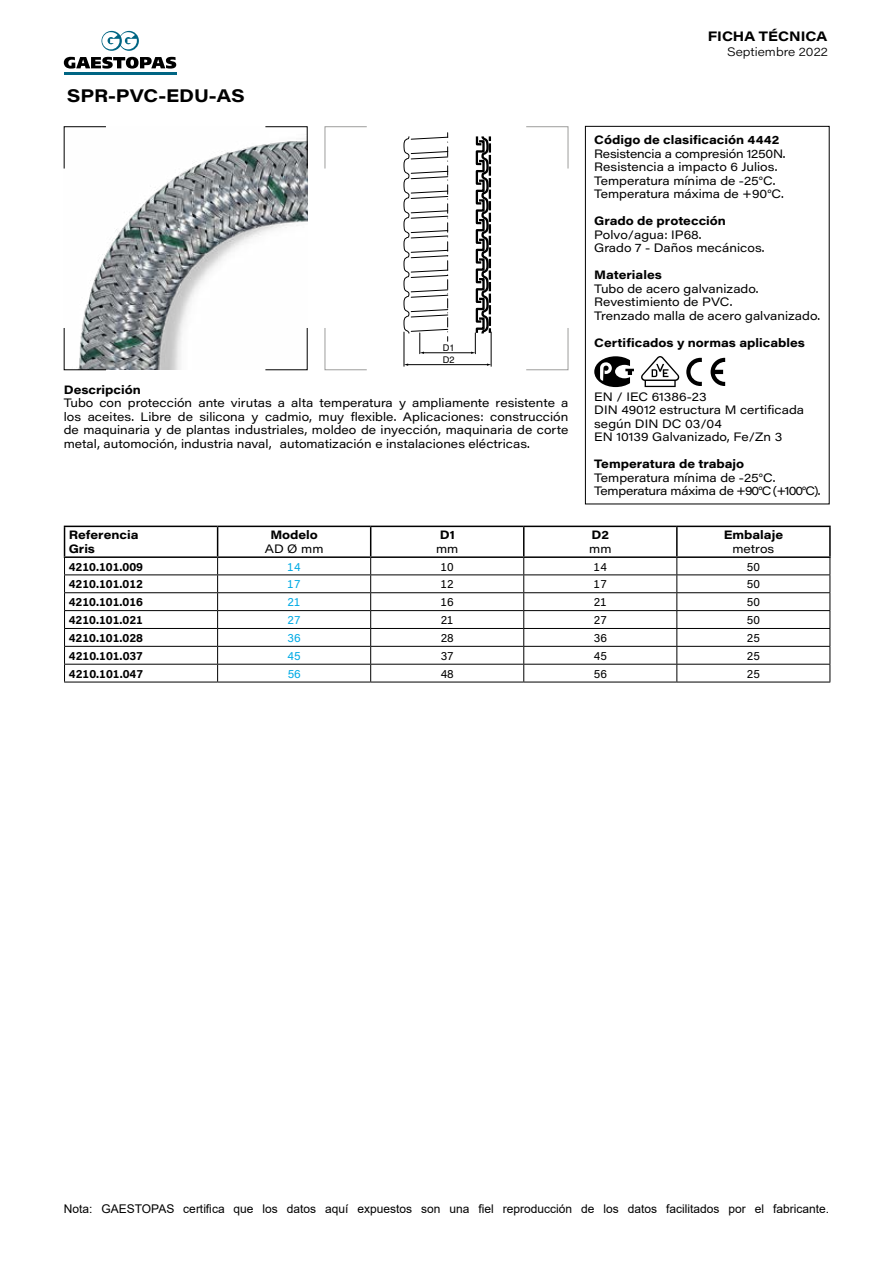
<style>
.page{position:relative;width:893px;height:1263px;background:#fff}
.page>*{position:absolute;margin:0;border:0;box-sizing:border-box;transform-origin:0 0}
.t1{font:700 18px "Acumin Pro Wide";color:#000}
.t2{font:13.5px "Acumin Variable Concept";color:#000}
.t3{font:12px/13.5px "Acumin Pro Wide";color:#000}
.t4{font:700 12px/13.5px "Acumin Pro Wide";color:#000}
.t5{font:12px "Arial";color:#000}
.t6{font:700 12px "Acumin Pro";color:#000}
.t7{font:12px "Acumin Pro";color:#000}
.t8{font:12px "Acumin Variable Concept";letter-spacing:.005em;color:#000}
.t9{font:12px "Acumin Pro";color:#00aae5}
.t10{font:9.3px "Helvetica LT Std";color:#000}
</style>
<div class="page">
<hr style="left:64px;top:72px;width:113px;height:2px;background:#006583">
<svg style="left:101px;top:31px;width:38px;height:20px"></svg>
<svg style="left:64px;top:57px;width:112px;height:12px"></svg>
<hr style="left:64px;top:628px;width:154px;height:1px;background:#000">
<hr style="left:218px;top:628px;width:153px;height:1px;background:#000">
<hr style="left:371px;top:628px;width:153px;height:1px;background:#000">
<hr style="left:524px;top:628px;width:153px;height:1px;background:#000">
<hr style="left:677px;top:628px;width:153px;height:1px;background:#000">
<hr style="left:64px;top:646px;width:154px;height:1px;background:#000">
<hr style="left:218px;top:646px;width:153px;height:1px;background:#000">
<hr style="left:371px;top:646px;width:153px;height:1px;background:#000">
<hr style="left:524px;top:646px;width:153px;height:1px;background:#000">
<hr style="left:677px;top:646px;width:153px;height:1px;background:#000">
<hr style="left:676px;top:527px;width:2px;height:29px;background:#000">
<hr style="left:64px;top:574px;width:154px;height:1px;background:#000">
<hr style="left:218px;top:574px;width:153px;height:1px;background:#000">
<hr style="left:371px;top:574px;width:153px;height:1px;background:#000">
<hr style="left:524px;top:574px;width:153px;height:1px;background:#000">
<hr style="left:677px;top:574px;width:153px;height:1px;background:#000">
<hr style="left:64px;top:592px;width:154px;height:1px;background:#000">
<hr style="left:218px;top:592px;width:153px;height:1px;background:#000">
<hr style="left:371px;top:592px;width:153px;height:1px;background:#000">
<hr style="left:524px;top:592px;width:153px;height:1px;background:#000">
<hr style="left:677px;top:592px;width:153px;height:1px;background:#000">
<hr style="left:64px;top:610px;width:154px;height:1px;background:#000">
<hr style="left:218px;top:610px;width:153px;height:1px;background:#000">
<hr style="left:371px;top:610px;width:153px;height:1px;background:#000">
<hr style="left:524px;top:610px;width:153px;height:1px;background:#000">
<hr style="left:677px;top:610px;width:153px;height:1px;background:#000">
<hr style="left:64px;top:664px;width:154px;height:1px;background:#000">
<hr style="left:218px;top:664px;width:153px;height:1px;background:#000">
<svg style="left:217px;top:527px;width:1px;height:155px"></svg>
<hr style="left:371px;top:664px;width:153px;height:1px;background:#000">
<svg style="left:370px;top:527px;width:1px;height:155px"></svg>
<hr style="left:524px;top:664px;width:153px;height:1px;background:#000">
<svg style="left:523px;top:527px;width:1px;height:155px"></svg>
<hr style="left:677px;top:664px;width:153px;height:1px;background:#000">
<svg style="left:676px;top:558px;width:1px;height:124px"></svg>
<hr style="left:64px;top:526px;width:154px;height:1px;background:#000">
<hr style="left:218px;top:526px;width:153px;height:1px;background:#000">
<hr style="left:371px;top:526px;width:153px;height:1px;background:#000">
<hr style="left:524px;top:526px;width:153px;height:1px;background:#000">
<hr style="left:677px;top:526px;width:154px;height:1px;background:#000">
<hr style="left:829px;top:527px;width:2px;height:29px;background:#000">
<hr style="left:64px;top:556px;width:154px;height:2px;background:#000">
<hr style="left:218px;top:556px;width:153px;height:2px;background:#000">
<hr style="left:371px;top:556px;width:153px;height:2px;background:#000">
<hr style="left:524px;top:556px;width:153px;height:2px;background:#000">
<hr style="left:677px;top:556px;width:154px;height:2px;background:#000">
<svg style="left:64px;top:527px;width:1px;height:155px"></svg>
<svg style="left:830px;top:558px;width:1px;height:124px"></svg>
<hr style="left:64px;top:682px;width:154px;height:1px;background:#000">
<hr style="left:218px;top:682px;width:153px;height:1px;background:#000">
<hr style="left:371px;top:682px;width:153px;height:1px;background:#000">
<hr style="left:524px;top:682px;width:153px;height:1px;background:#000">
<hr style="left:677px;top:682px;width:153px;height:1px;background:#000">
<svg style="left:63px;top:126px;width:245px;height:244px"></svg>
<svg style="left:324px;top:126px;width:245px;height:244px"></svg>
<svg style="left:594px;top:356px;width:40px;height:31px"></svg>
<svg style="left:641px;top:356px;width:38px;height:31px"></svg>
<svg style="left:686px;top:358px;width:16px;height:28px"></svg>
<svg style="left:711px;top:358px;width:14px;height:28px"></svg>
<div style="left:585px;top:126px;width:245px;height:378px;border:1px solid #000"></div>
<hr style="left:404px;top:332px;width:1px;height:34px;background:#000">
<hr style="left:491px;top:332px;width:1px;height:34px;background:#000">
<hr style="left:407px;top:364px;width:81px;height:1px;background:#000">
<hr style="left:423px;top:352px;width:49px;height:1px;background:#000">
<svg style="left:403px;top:133px;width:45px;height:221px"></svg>
<svg style="left:471px;top:134px;width:20px;height:220px"></svg>
<h1 class="t1" style="left:67px;top:82px;width:179px">SPR-PVC-EDU-AS</h1>
<p class="t10" style="left:443px;top:342px;width:13px">D1</p>
<p class="t10" style="left:443px;top:354px;width:13px">D2</p>
<p class="t4" style="left:64px;top:382px;width:79px">Descripción</p>
<p class="t3" style="left:64px;top:395px;width:506px;text-align:justify">Tubo con protección ante virutas a alta temperatura y ampliamente resistente a los aceites. Libre de silicona y cadmio, muy flexible. Aplicaciones: construcción de maquinaria y de plantas industriales, moldeo de inyección, maquinaria de corte metal, automoción, industria naval, automatización e instalaciones eléctricas.</p>
<p class="t4" style="left:69px;top:528px;width:71px">Referencia<br>Gris</p>
<p class="t4" style="left:270px;top:528px;width:49px">Modelo</p>
<p class="t3" style="left:265px;top:541px;width:60px">AD Ø mm</p>
<p class="t4" style="left:440px;top:528px;width:16px">D1</p>
<p class="t3" style="left:436px;top:541px;width:24px">mm</p>
<p class="t2" style="left:708px;top:27px;width:121px">FICHA TÉCNICA</p>
<p class="t8" style="left:727px;top:43px;width:102px">Septiembre 2022</p>
<p class="t4" style="left:594px;top:132px;width:187px">Código de clasificación 4442</p>
<p class="t3" style="left:594px;top:146px;width:193px">Resistencia a compresión 1250N.<br>Resistencia a impacto 6 Julios.<br>Temperatura mínima de -25°C.<br>Temperatura máxima de +90°C.</p>
<p class="t4" style="left:594px;top:213px;width:133px">Grado de protección</p>
<p class="t3" style="left:594px;top:227px;width:172px">Polvo/agua: IP68.<br>Grado 7 - Daños mecánicos.</p>
<p class="t4" style="left:594px;top:267px;width:69px">Materiales</p>
<p class="t3" style="left:594px;top:281px;width:227px">Tubo de acero galvanizado.<br>Revestimiento de PVC.<br>Trenzado malla de acero galvanizado.</p>
<p class="t4" style="left:594px;top:335px;width:212px">Certificados y normas aplicables</p>
<p class="t3" style="left:594px;top:389px;width:211px">EN / IEC 61386-23<br>DIN 49012 estructura M certificada según DIN DC 03/04<br>EN 10139 Galvanizado, Fe/Zn 3</p>
<p class="t4" style="left:594px;top:456px;width:152px">Temperatura de trabajo</p>
<p class="t3" style="left:594px;top:470px;width:228px">Temperatura mínima de -25°C.<br>Temperatura máxima de +90°C (+100°C).</p>
<p class="t4" style="left:592px;top:528px;width:19px">D2</p>
<p class="t3" style="left:589px;top:541px;width:24px">mm</p>
<p class="t4" style="left:724px;top:528px;width:61px">Embalaje</p>
<p class="t3" style="left:732px;top:541px;width:43px">metros</p>
<p class="t6" style="left:69px;top:558px;width:76px">4210.101.009</p>
<p class="t9" style="left:288px;top:558px;width:15px">14</p>
<p class="t7" style="left:441px;top:558px;width:15px">10</p>
<p class="t7" style="left:594px;top:558px;width:15px">14</p>
<p class="t7" style="left:747px;top:558px;width:15px">50</p>
<p class="t6" style="left:69px;top:576px;width:76px">4210.101.012</p>
<p class="t9" style="left:288px;top:576px;width:15px">17</p>
<p class="t7" style="left:441px;top:576px;width:15px">12</p>
<p class="t7" style="left:594px;top:576px;width:15px">17</p>
<p class="t7" style="left:747px;top:576px;width:15px">50</p>
<p class="t6" style="left:69px;top:593px;width:76px">4210.101.016</p>
<p class="t9" style="left:288px;top:594px;width:15px">21</p>
<p class="t7" style="left:441px;top:594px;width:15px">16</p>
<p class="t7" style="left:594px;top:594px;width:15px">21</p>
<p class="t7" style="left:747px;top:594px;width:15px">50</p>
<p class="t6" style="left:69px;top:611px;width:76px">4210.101.021</p>
<p class="t9" style="left:288px;top:611px;width:15px">27</p>
<p class="t7" style="left:441px;top:611px;width:15px">21</p>
<p class="t7" style="left:594px;top:611px;width:15px">27</p>
<p class="t7" style="left:747px;top:611px;width:15px">50</p>
<p class="t6" style="left:69px;top:629px;width:76px">4210.101.028</p>
<p class="t9" style="left:288px;top:629px;width:15px">36</p>
<p class="t7" style="left:441px;top:629px;width:15px">28</p>
<p class="t7" style="left:594px;top:629px;width:15px">36</p>
<p class="t7" style="left:747px;top:629px;width:15px">25</p>
<p class="t6" style="left:69px;top:647px;width:76px">4210.101.037</p>
<p class="t9" style="left:288px;top:647px;width:15px">45</p>
<p class="t7" style="left:441px;top:647px;width:15px">37</p>
<p class="t7" style="left:594px;top:647px;width:15px">45</p>
<p class="t7" style="left:747px;top:647px;width:15px">25</p>
<p class="t6" style="left:69px;top:665px;width:76px">4210.101.047</p>
<p class="t9" style="left:288px;top:665px;width:15px">56</p>
<p class="t7" style="left:441px;top:665px;width:15px">48</p>
<p class="t7" style="left:594px;top:665px;width:15px">56</p>
<p class="t7" style="left:747px;top:665px;width:15px">25</p>
<p class="t5" style="left:64px;top:1200px;width:767px">Nota: GAESTOPAS certifica que los datos aquí expuestos son una fiel reproducción de los datos facilitados por el fabricante.</p>
</div>
